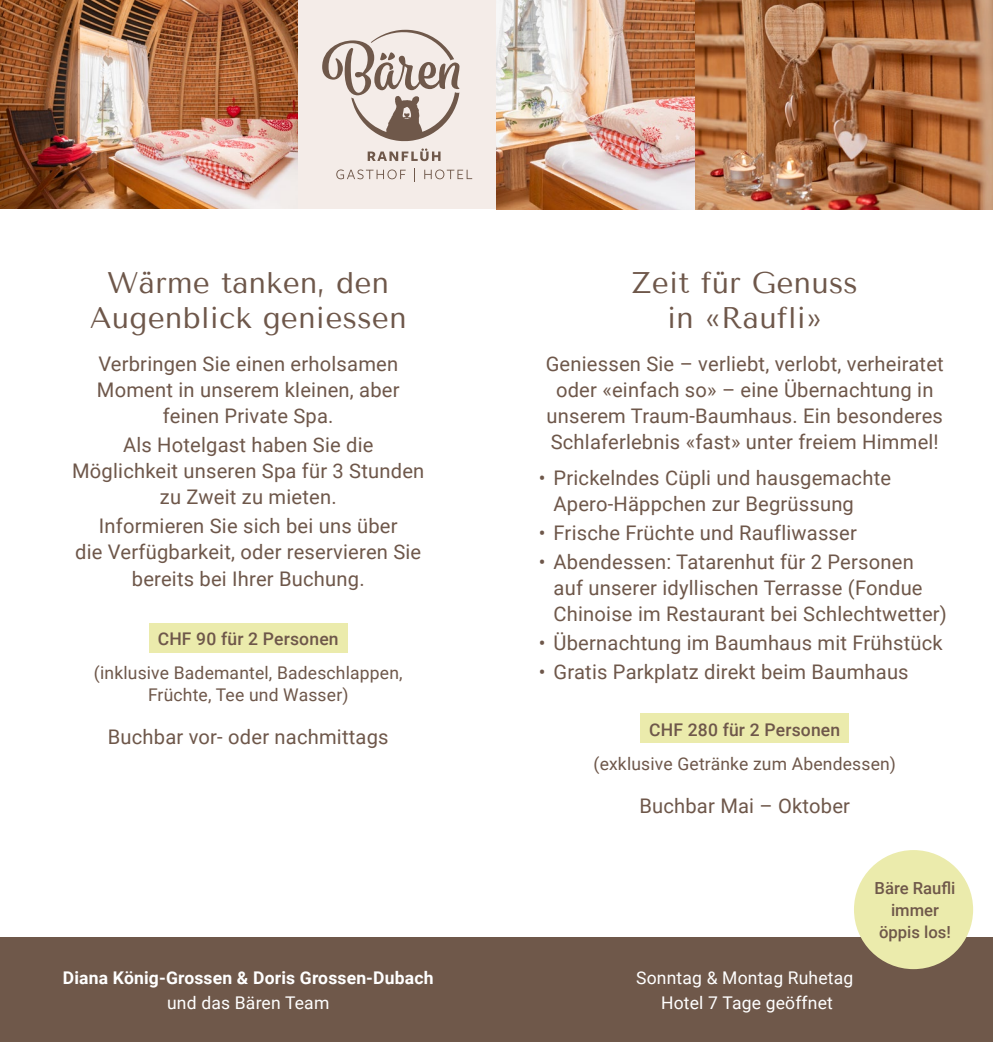
<style>
.page{position:relative;width:993px;height:1042px;background:#fff}
.page>*{position:absolute;margin:0;border:0;box-sizing:border-box;transform-origin:0 0}
.t1{font:29.75px/35px "Tenor Sans";letter-spacing:.01em;color:#6e574a;text-align:center}
.t2{font:20.12px/26.2px "Roboto";letter-spacing:.01em;color:#6e574a;text-align:center}
.t3{font:17.5px/21.7px "Roboto";letter-spacing:.01em;color:#6e574a;text-align:center}
.t4{font:17.5px/24.5px "Roboto";letter-spacing:.01em;color:#fff;text-align:center}
.t5{font:700 17.5px "Roboto";letter-spacing:.01em;color:#fff}
.t6{font:500 17.5px "Roboto";letter-spacing:.01em;color:#6e574a}
.t7{font:500 16.62px/21.9px "Roboto";color:#6f584a;text-align:center}
.s1{color:#6f584a}
</style>
<div class="page">
<div style="left:0;top:938px;width:496px;height:104px;background:#6f584a"></div>
<div style="left:496px;top:938px;width:496px;height:104px;background:#6f584a"></div>
<div style="left:298px;top:0;width:198px;height:208px;background:#f4ece8"></div>
<svg style="left:367px;top:148px;width:73px;height:13px"></svg>
<svg style="left:336px;top:169px;width:69px;height:10px"></svg>
<svg style="left:414px;top:169px;width:1px;height:13px"></svg>
<svg style="left:424px;top:169px;width:48px;height:10px"></svg>
<svg style="left:322px;top:30px;width:137px;height:111px"></svg>
<div style="left:640px;top:713px;width:208px;height:30px;background:#ebebac"></div>
<img style="left:0;top:0;width:298px;height:208px">
<img style="left:496px;top:0;width:496px;height:209px">
<div style="left:149px;top:623px;width:198px;height:30px;background:#ebebac"></div>
<div style="left:853px;top:850px;width:119px;height:119px;background:#ebebac;border-radius:50%"></div>
<h1 class="t1" style="left:90px;top:265px;width:318px">Wärme tanken, den<br>Augenblick geniessen</h1>
<h1 class="t1" style="left:631px;top:265px;width:228px">Zeit für Genuss in «Raufli»</h1>
<p class="t2" style="left:545px;top:349px;width:399px">Geniessen Sie – verliebt, verlobt, verheiratet oder «einfach so» – eine Übernachtung in unserem Traum-Baumhaus. Ein besonderes Schlaferlebnis «fast» unter freiem Himmel!</p>
<p class="t2" style="left:553px;top:464px;width:339px;text-align:left;text-indent:-15px">• Prickelndes <span class="s1">Cüpli und</span> hausgemachte<br>Apero-Häppchen zur Begrüssung</p>
<p class="t2" style="left:538px;top:519px;width:319px">• Frische Früchte und Raufliwasser</p>
<p class="t2" style="left:553px;top:548px;width:394px;text-align:left;text-indent:-15px">• Abendessen: Tatarenhut für 2 Personen auf unserer idyllischen Terrasse <span class="s1">(Fondue<br>Chinoise im Restaurant bei Schlechtwetter)</span></p>
<p class="t2" style="left:538px;top:629px;width:405px">• Übernachtung im Baumhaus mit Frühstück</p>
<p class="t2" style="left:538px;top:658px;width:371px">• Gratis Parkplatz direkt beim Baumhaus</p>
<p class="t6" style="left:649px;top:717px;width:192px">CHF 280 für 2 Personen</p>
<p class="t3" style="left:593px;top:752px;width:304px">(exklusive Getränke zum Abendessen)</p>
<p class="t2" style="left:639px;top:792px;width:212px">Buchbar Mai – Oktober</p>
<p class="t2" style="left:97px;top:349px;width:304px">Verbringen Sie einen erholsamen<br>Moment in unserem kleinen, aber feinen Private Spa.</p>
<p class="t2" style="left:72px;top:431px;width:353px">Als Hotelgast haben Sie die<br>Möglichkeit unseren Spa für 3 Stunden zu Zweit zu mieten.</p>
<p class="t2" style="left:75px;top:512px;width:347px">Informieren Sie sich bei uns über<br>die Verfügbarkeit, oder reservieren Sie bereits bei Ihrer Buchung.</p>
<p class="t6" style="left:158px;top:626px;width:182px">CHF 90 für 2 Personen</p>
<p class="t3" style="left:94px;top:661px;width:310px">(inklusive Bademantel, Badeschlappen,<br>Früchte, Tee und Wasser)</p>
<p class="t2" style="left:108px;top:723px;width:282px">Buchbar vor- oder nachmittags</p>
<p class="t5" style="left:63px;top:965px;width:372px">Diana König-Grossen &amp; Doris Grossen-Dubach</p>
<p class="t4" style="left:167px;top:989px;width:164px">und das Bären Team</p>
<p class="t4" style="left:636px;top:965px;width:219px">Sonntag &amp; Montag Ruhetag<br>Hotel 7 Tage geöffnet</p>
<p class="t7" style="left:874px;top:876px;width:82px">Bäre Raufli immer öppis los!</p>
</div>
